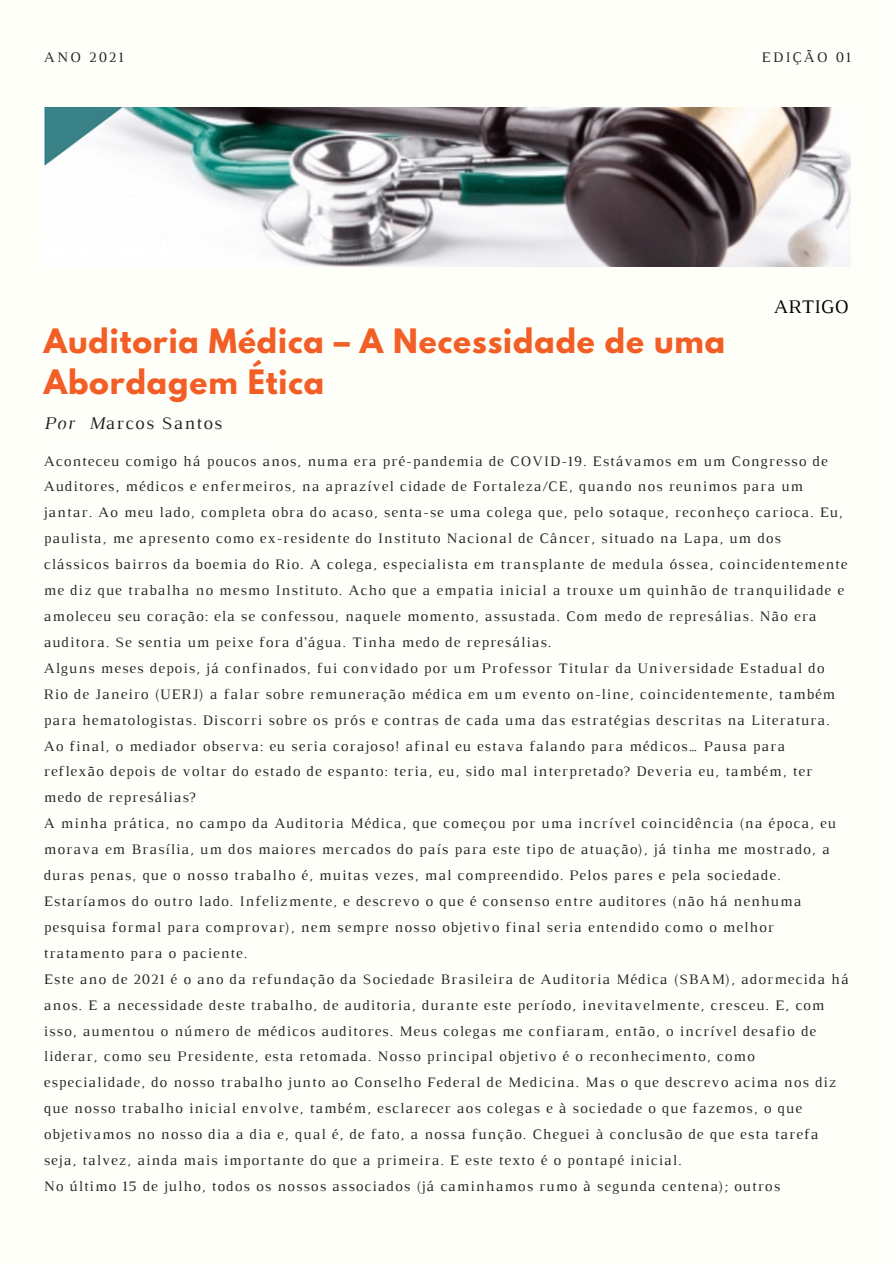
<style>
.page{position:relative;width:894px;height:1264px;background:#fff}
.page>*{position:absolute;margin:0;border:0;box-sizing:border-box;transform-origin:0 0}
.t1{font:700 29.85px/41.7px "League Spartan";letter-spacing:.03em;color:#f25e26}
.t2{font:19.65px "Luthier";color:#000}
.t3{font:18.15px "Luthier";letter-spacing:.07em;color:#222}
.t4{font:14.85px/26px "Luthier";letter-spacing:.07em;color:#222}
.t5{font:14.85px "Luthier";letter-spacing:.14em;color:#222}
.s1{font-style:italic}
</style>
<div class="page">
<div style="left:0;top:0;width:893px;height:1263px;background:#fffff9"></div>
<img style="left:44px;top:107px;width:806px;height:159px">
<p class="t4" style="left:44px;top:45px;width:81px">ANO 2021</p>
<p class="t5" style="left:761px;top:52px;width:91px">EDIÇÃO 01</p>
<h1 class="t1" style="left:44px;top:323px;width:682px">Auditoria Médica – A Necessidade de uma<br>Abordagem Ética</h1>
<p class="t3" style="left:44px;top:416px;width:180px"><span class="s1">Por M</span>arcos Santos</p>
<h2 class="t2" style="left:773px;top:299px;width:76px">ARTIGO</h2>
<p class="t4" style="left:44px;top:449px;width:806px">Aconteceu comigo há poucos anos, numa era pré-pandemia de COVID-19. Estávamos em um Congresso de Auditores, médicos e enfermeiros, na aprazível cidade de Fortaleza/CE, quando nos reunimos para um jantar. Ao meu lado, completa obra do acaso, senta-se uma colega que, pelo sotaque, reconheço carioca. Eu, paulista, me apresento como ex-residente do Instituto Nacional de Câncer, situado na Lapa, um dos clássicos bairros da boemia do Rio. A colega, especialista em transplante de medula óssea, coincidentemente me diz que trabalha no mesmo Instituto. Acho que a empatia inicial a trouxe um quinhão de tranquilidade e amoleceu seu coração: ela se confessou, naquele momento, assustada. Com medo de represálias. Não era auditora. Se sentia um peixe fora d’água. Tinha medo de represálias.<br>Alguns meses depois, já confinados, fui convidado por um Professor Titular da Universidade Estadual do Rio de Janeiro (UERJ) a falar sobre remuneração médica em um evento on-line, coincidentemente, também para hematologistas. Discorri sobre os prós e contras de cada uma das estratégias descritas na Literatura.<br>Ao final, o mediador observa: eu seria corajoso! afinal eu estava falando para médicos… Pausa para reflexão depois de voltar do estado de espanto: teria, eu, sido mal interpretado? Deveria eu, também, ter medo de represálias?<br>A minha prática, no campo da Auditoria Médica, que começou por uma incrível coincidência (na época, eu morava em Brasília, um dos maiores mercados do país para este tipo de atuação), já tinha me mostrado, a duras penas, que o nosso trabalho é, muitas vezes, mal compreendido. Pelos pares e pela sociedade.<br>Estaríamos do outro lado. Infelizmente, e descrevo o que é consenso entre auditores (não há nenhuma pesquisa formal para comprovar), nem sempre nosso objetivo final seria entendido como o melhor tratamento para o paciente.<br>Este ano de 2021 é o ano da refundação da Sociedade Brasileira de Auditoria Médica (SBAM), adormecida há anos. E a necessidade deste trabalho, de auditoria, durante este período, inevitavelmente, cresceu. E, com isso, aumentou o número de médicos auditores. Meus colegas me confiaram, então, o incrível desafio de liderar, como seu Presidente, esta retomada. Nosso principal objetivo é o reconhecimento, como especialidade, do nosso trabalho junto ao Conselho Federal de Medicina. Mas o que descrevo acima nos diz que nosso trabalho inicial envolve, também, esclarecer aos colegas e à sociedade o que fazemos, o que objetivamos no nosso dia a dia e, qual é, de fato, a nossa função. Cheguei à conclusão de que esta tarefa seja, talvez, ainda mais importante do que a primeira. E este texto é o pontapé inicial.<br>No último 15 de julho, todos os nossos associados (já caminhamos rumo à segunda centena); outros</p>
</div>
